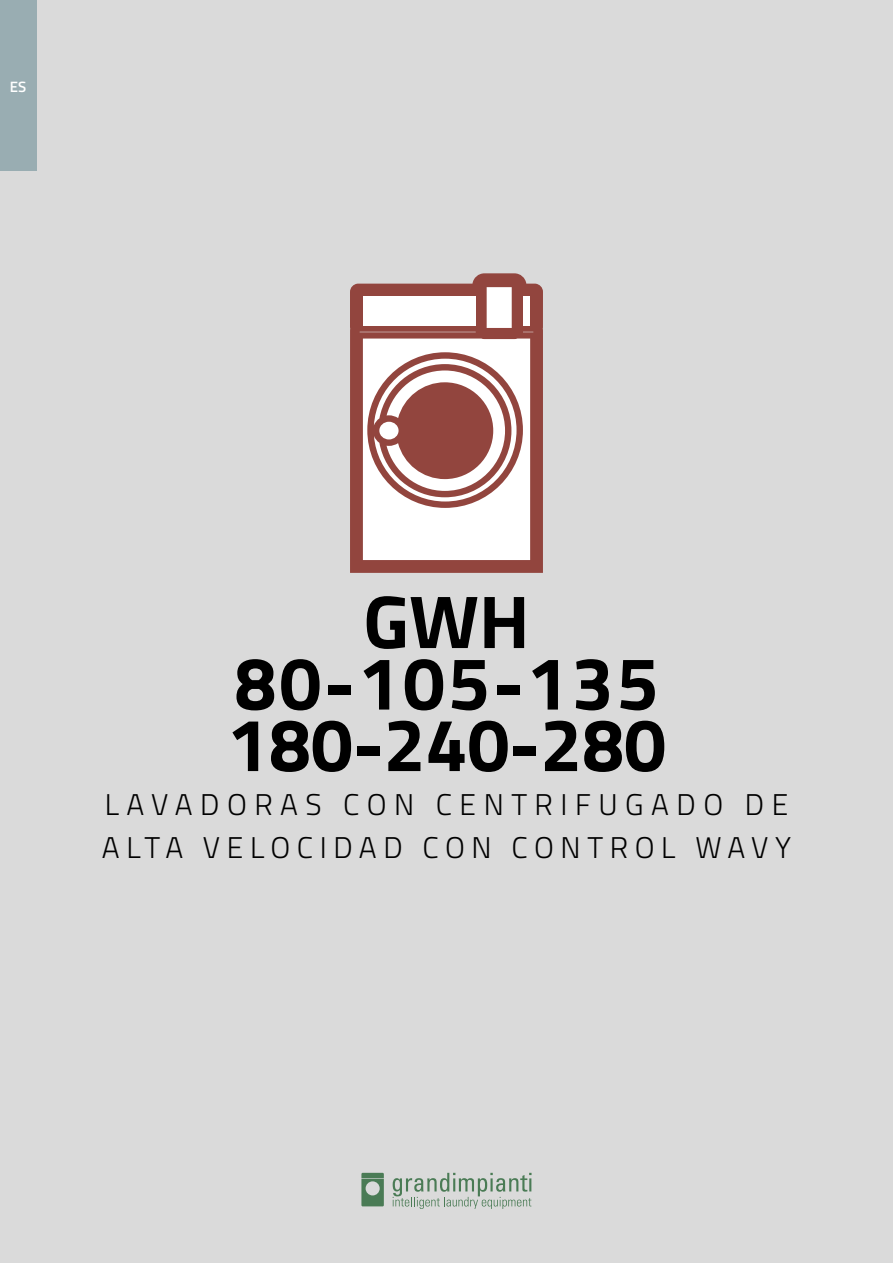
<style>
.page{position:relative;width:893px;height:1263px;background:#dadada}
.page>*{position:absolute;margin:0;border:0;box-sizing:border-box;transform-origin:0 0}
.t1{font:700 75px/61.5px "Titillium";color:#000;text-align:center}
.t2{font:300 30px/43.5px "Titillium";letter-spacing:.22em;color:#000}
.t3{font:600 15px "Titillium";color:#fff}
</style>
<div class="page">
<div style="left:0;top:0;width:36px;height:170px;background:#99adb2"></div>
<svg style="left:350px;top:273px;width:193px;height:300px"></svg>
<svg style="left:367px;top:352px;width:156px;height:156px"></svg>
<div style="left:379px;top:422px;width:20px;height:17px;background:#fff;border-radius:50%"></div>
<div style="left:523px;top:296px;width:7px;height:29px;background:#fff"></div>
<svg style="left:487px;top:287px;width:25px;height:41px"></svg>
<div style="left:363px;top:296px;width:112px;height:29px;background:#fff"></div>
<svg style="left:360px;top:332px;width:116px;height:1px"></svg>
<svg style="left:393px;top:1173px;width:138px;height:36px"></svg>
<svg style="left:361px;top:1173px;width:23px;height:33px"></svg>
<p class="t3" style="left:10px;top:76px;width:18px">ES</p>
<h1 class="t1" style="left:227px;top:587px;width:441px">GWH<br>80-105-135<br>180-240-280</h1>
<p class="t2" style="left:102px;top:781px;width:691px">LAVADORAS CON CENTRIFUGADO DE<br>ALTA VELOCIDAD CON CONTROL WAVY</p>
</div>
